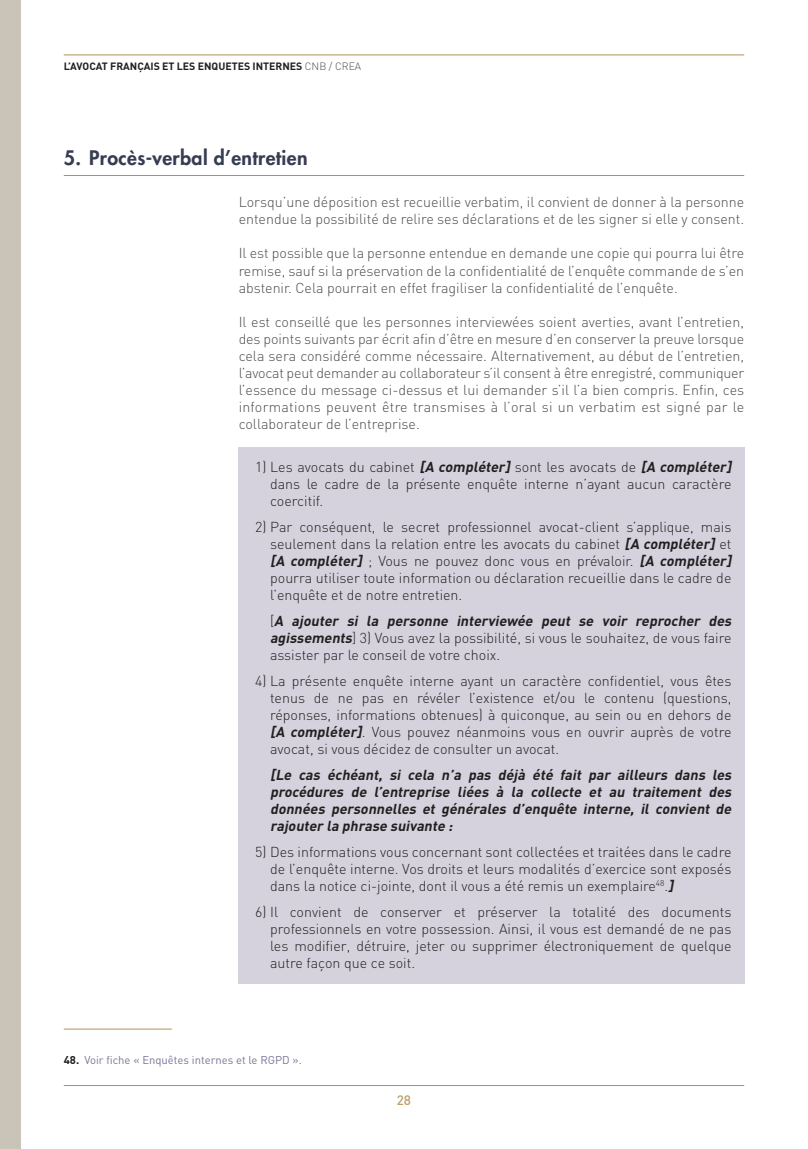
<style>
.page{position:relative;width:808px;height:1149px;background:#fff}
.page>*{position:absolute;margin:0;border:0;box-sizing:border-box;transform-origin:0 0}
.t1{font:800 19.5px "Futura";letter-spacing:.02em;color:#363c51}
.t2{font:300 14.25px/17.1px "DIN";color:#231f20}
.t3{font:300 14.25px/17.1px "DIN";color:#4b4c4d;text-align:justify}
.t4{font:italic 700 14.25px/17.1px "DIN";color:#231f20;text-align:justify}
.t5{font:500 13.5px "DIN";color:#bd9f6a}
.t6{font:11.25px "DIN";color:#7c7596}
.t7{font:700 10.5px "DIN";color:#231f20}
.s1{font-weight:300;color:#4b4c4d}
.s2{font-weight:700;font-style:italic}
.s3{font-weight:700;color:#231f20}
</style>
<div class="page">
<div style="left:0;top:0;width:21px;height:1148px;background:#cac3b7"></div>
<hr style="left:64px;top:55px;width:680px;height:1px;background:#b29156">
<hr style="left:64px;top:1084px;width:680px;height:1px;background:#b29156">
<hr style="left:64px;top:175px;width:680px;height:1px;background:#b29156">
<div style="left:238px;top:447px;width:506px;height:74px;background:#d5d2de"></div>
<div style="left:238px;top:507px;width:506px;height:108px;background:#d5d2de"></div>
<div style="left:238px;top:601px;width:506px;height:74px;background:#d5d2de"></div>
<div style="left:238px;top:661px;width:506px;height:108px;background:#d5d2de"></div>
<div style="left:238px;top:755px;width:506px;height:91px;background:#d5d2de"></div>
<div style="left:238px;top:832px;width:506px;height:74px;background:#d5d2de"></div>
<div style="left:238px;top:892px;width:506px;height:91px;background:#d5d2de"></div>
<hr style="left:64px;top:1028px;width:108px;height:1px;background:#b29156">
<p class="t7" style="left:64px;top:59px;width:299px">L’AVOCAT FRANÇAIS ET LES ENQUETES INTERNES <span class="s1">CNB / CREA</span></p>
<h1 class="t1" style="left:64px;top:144px;width:245px">5. Procès-verbal d’entretien</h1>
<p class="t3" style="left:239px;top:193px;width:507px">Lorsqu’une déposition est recueillie verbatim, il convient de donner à la personne entendue la possibilité de relire ses déclarations et de les signer si elle y consent.</p>
<p class="t3" style="left:239px;top:244px;width:507px">Il est possible que la personne entendue en demande une copie qui pourra lui être remise, sauf si la préservation de la confidentialité de l’enquête commande de s’en abstenir. Cela pourrait en effet fragiliser la confidentialité de l’enquête.</p>
<p class="t3" style="left:239px;top:313px;width:507px">Il est conseillé que les personnes interviewées soient averties, avant l’entretien, des points suivants par écrit afin d’être en mesure d’en conserver la preuve lorsque cela sera considéré comme nécessaire. Alternativement, au début de l’entretien, l’avocat peut demander au collaborateur s’il consent à être enregistré, communiquer l’essence du message ci-dessus et lui demander s’il l’a bien compris. Enfin, ces informations peuvent être transmises à l’oral si un verbatim est signé par le collaborateur de l’entreprise.</p>
<p class="t2" style="left:270px;top:458px;width:466px;text-indent:-15px">1) Les avocats du cabinet <span class="s2">[A compléter]</span> sont les avocats de <span class="s2">[A compléter] </span>dans le cadre de la présente enquête interne n’ayant aucun caractère coercitif.</p>
<p class="t2" style="left:270px;top:518px;width:466px;text-indent:-15px">2) Par conséquent, le secret professionnel avocat-client s’applique, mais seulement dans la relation entre les avocats du cabinet <span class="s2">[A compléter]</span> et <span class="s2">[A compléter]</span> ; Vous ne pouvez donc vous en prévaloir. <span class="s2">[A compléter] </span>pourra utiliser toute information ou déclaration recueillie dans le cadre de l’enquête et de notre entretien.</p>
<p class="t2" style="left:270px;top:612px;width:466px">[ <span class="s2">A ajouter si la personne interviewée peut se voir reprocher des agissements</span>] 3) Vous avez la possibilité, si vous le souhaitez, de vous faire assister par le conseil de votre choix.</p>
<p class="t2" style="left:270px;top:672px;width:463px;text-align:justify;text-indent:-15px">4) La présente enquête interne ayant un caractère confidentiel, vous êtes tenus de ne pas en révéler l’existence et/ou le contenu (questions, réponses, informations obtenues) à quiconque, au sein ou en dehors de <span class="s2">[A compléter]</span>. Vous pouvez néanmoins vous en ouvrir auprès de votre avocat, si vous décidez de consulter un avocat.</p>
<p class="t4" style="left:270px;top:765px;width:466px">[Le cas échéant, si cela n’a pas déjà été fait par ailleurs dans les procédures de l’entreprise liées à la collecte et au traitement des données personnelles et générales d’enquête interne, il convient de rajouter la phrase suivante :</p>
<p class="t2" style="left:270px;top:842px;width:463px;text-align:justify;text-indent:-15px">5) Des informations vous concernant sont collectées et traitées dans le cadre de l’enquête interne. Vos droits et leurs modalités d’exercice sont exposés dans la notice ci-jointe, dont il vous a été remis un exemplaire<sup>48</sup>.<span class="s2">]</span></p>
<p class="t2" style="left:270px;top:902px;width:463px;text-align:justify;text-indent:-15px">6) Il convient de conserver et préserver la totalité des documents professionnels en votre possession. Ainsi, il vous est demandé de ne pas les modifier, détruire, jeter ou supprimer électroniquement de quelque autre façon que ce soit.</p>
<p class="t6" style="left:64px;top:1052px;width:240px"><span class="s3">48.</span> Voir fiche « Enquêtes internes et le RGPD ».</p>
<p class="t5" style="left:397px;top:1091px;width:16px">28</p>
</div>
